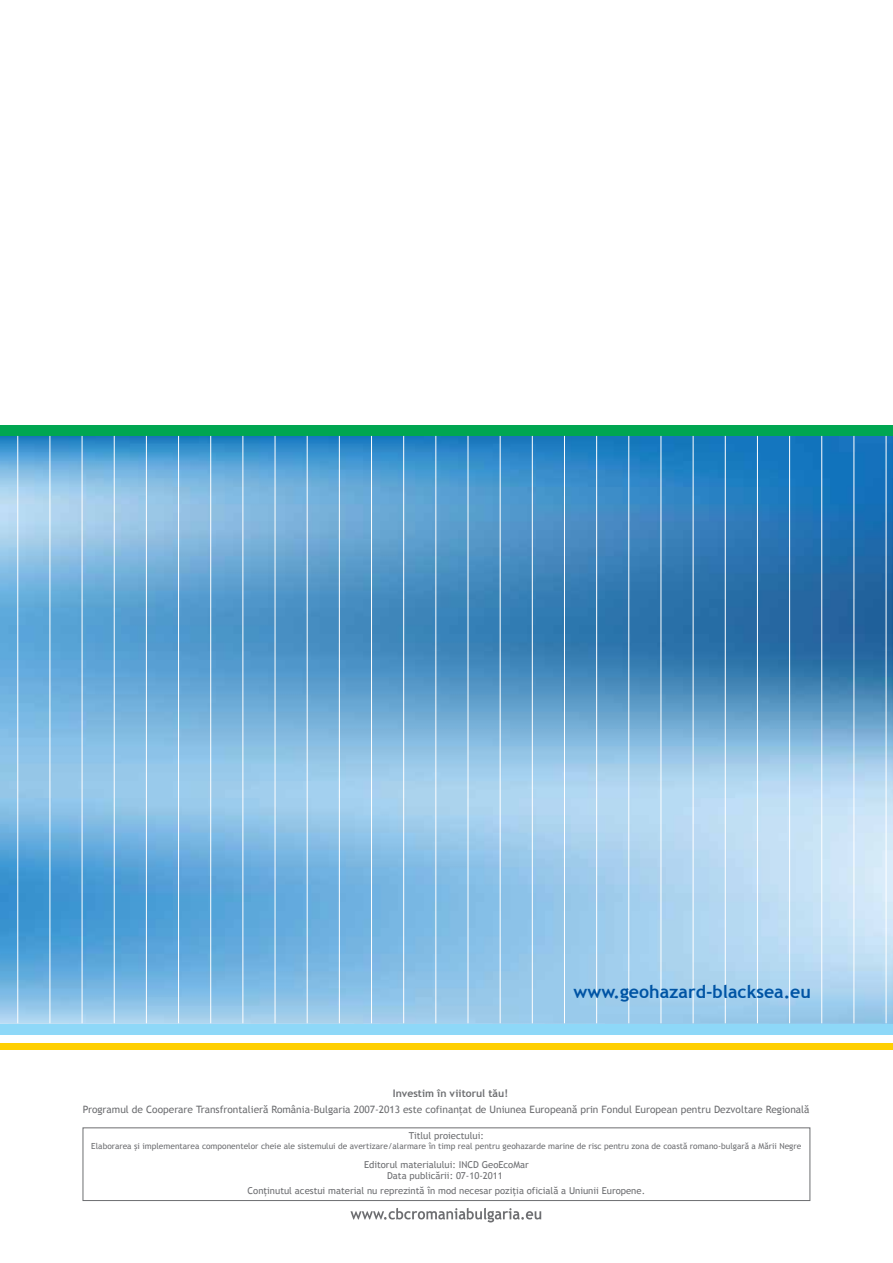
<style>
.page{position:relative;width:893px;height:1263px;background:#fff}
.page>*{position:absolute;margin:0;border:0;box-sizing:border-box;transform-origin:0 0}
.t1{font:700 17.7px "Trebuchet MS";color:#0054a4}
.t2{font:700 10.35px "Trebuchet MS";color:#6d6e71}
.t3{font:10.2px "Trebuchet MS";color:#6d6e71}
.t4{font:9.45px/11.4px "Trebuchet MS";color:#6d6e71;text-align:center}
.t5{font:8.4px "Trebuchet MS";color:#6d6e71}
</style>
<div class="page">
<img style="left:0;top:436px;width:893px;height:588px">
<div style="left:0;top:425px;width:893px;height:11px;background:#00a651"></div>
<div style="left:0;top:1024px;width:893px;height:10px;background:#8ed8f8"></div>
<div style="left:0;top:1043px;width:893px;height:6px;background:#ffcf01"></div>
<hr style="left:17px;top:436px;width:1px;height:587px;background:#fff">
<hr style="left:50px;top:436px;width:1px;height:587px;background:#fff">
<hr style="left:82px;top:436px;width:1px;height:587px;background:#fff">
<hr style="left:114px;top:436px;width:1px;height:587px;background:#fff">
<hr style="left:146px;top:436px;width:1px;height:587px;background:#fff">
<hr style="left:178px;top:436px;width:1px;height:587px;background:#fff">
<hr style="left:210px;top:436px;width:1px;height:587px;background:#fff">
<hr style="left:243px;top:436px;width:1px;height:587px;background:#fff">
<hr style="left:275px;top:436px;width:1px;height:587px;background:#fff">
<hr style="left:307px;top:436px;width:1px;height:587px;background:#fff">
<hr style="left:339px;top:436px;width:1px;height:587px;background:#fff">
<hr style="left:371px;top:436px;width:1px;height:587px;background:#fff">
<hr style="left:403px;top:436px;width:1px;height:587px;background:#fff">
<hr style="left:436px;top:436px;width:1px;height:587px;background:#fff">
<hr style="left:468px;top:436px;width:1px;height:587px;background:#fff">
<hr style="left:500px;top:436px;width:1px;height:587px;background:#fff">
<hr style="left:532px;top:436px;width:1px;height:587px;background:#fff">
<hr style="left:564px;top:436px;width:1px;height:587px;background:#fff">
<hr style="left:596px;top:436px;width:1px;height:587px;background:#fff">
<hr style="left:628px;top:436px;width:1px;height:587px;background:#fff">
<hr style="left:661px;top:436px;width:1px;height:587px;background:#fff">
<hr style="left:693px;top:436px;width:1px;height:587px;background:#fff">
<hr style="left:725px;top:436px;width:1px;height:587px;background:#fff">
<hr style="left:757px;top:436px;width:1px;height:587px;background:#fff">
<hr style="left:789px;top:436px;width:1px;height:587px;background:#fff">
<hr style="left:821px;top:436px;width:1px;height:587px;background:#fff">
<hr style="left:854px;top:436px;width:1px;height:587px;background:#fff">
<hr style="left:886px;top:436px;width:1px;height:587px;background:#fff">
<div style="left:83px;top:1127px;width:727px;height:74px;border:1px solid #6d6e71"></div>
<svg style="left:350px;top:1208px;width:191px;height:14px"></svg>
<p class="t2" style="left:393px;top:1087px;width:117px">Investim în viitorul tău!</p>
<h1 class="t1" style="left:573px;top:980px;width:239px">www.geohazard-blacksea.eu</h1>
<p class="t3" style="left:83px;top:1103px;width:728px">Programul de Cooperare Transfrontalieră România-Bulgaria 2007-2013 este cofinanțat de Uniunea Europeană prin Fondul European pentru Dezvoltare Regională</p>
<p class="t4" style="left:409px;top:1130px;width:77px">Titlul proiectului:</p>
<p class="t5" style="left:91px;top:1141px;width:711px">Elaborarea şi implementarea componentelor cheie ale sistemului de avertizare/alarmare în timp real pentru geohazarde marine de risc pentru zona de coastă romano-bulgară a Mării Negre</p>
<p class="t4" style="left:364px;top:1159px;width:166px">Editorul materialului: INCD GeoEcoMar<br>Data publicării: 07-10-2011</p>
<p class="t4" style="left:248px;top:1185px;width:399px">Conținutul acestui material nu reprezintă în mod necesar poziția oficială a Uniunii Europene.</p>
</div>
